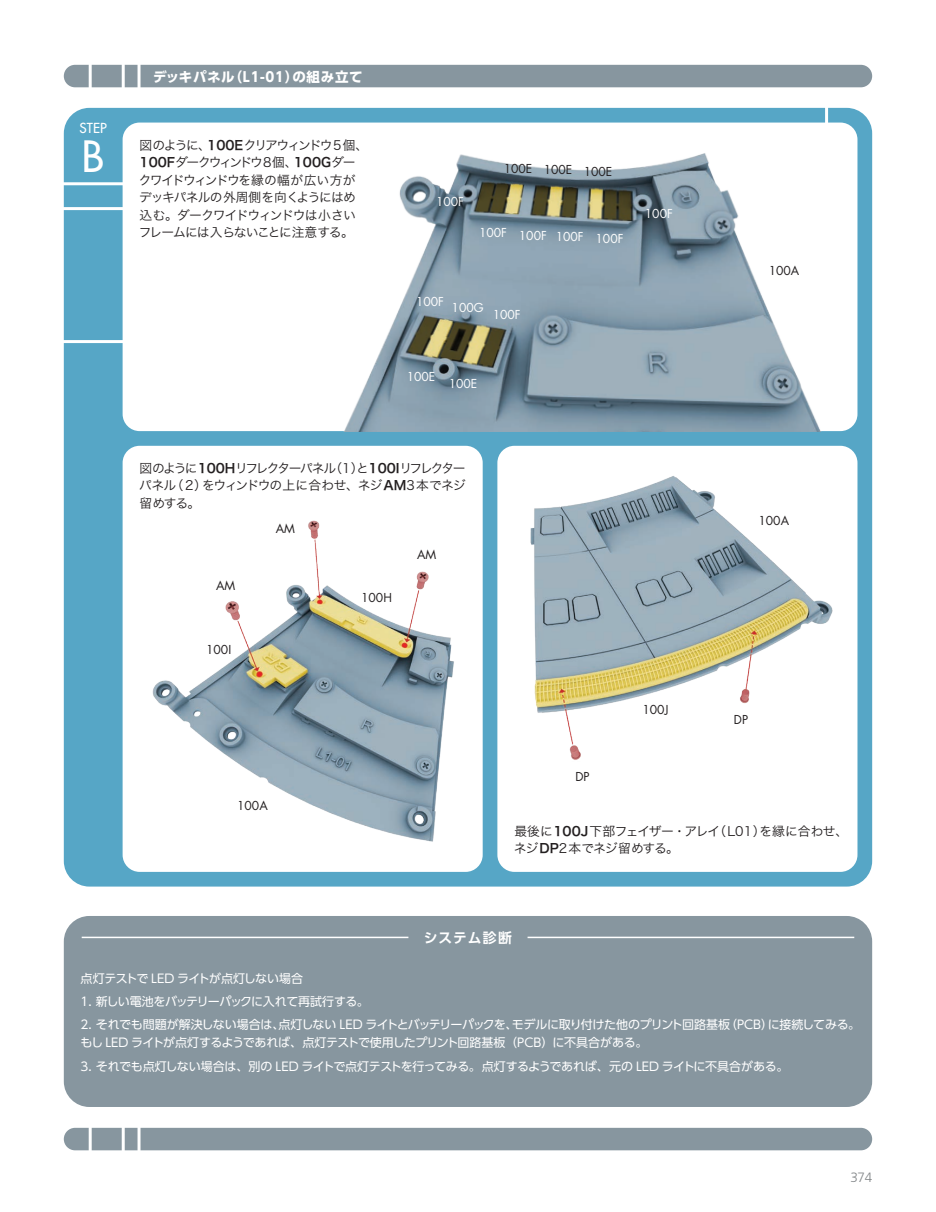
<style>
.page{position:relative;width:936px;height:1212px;background:#fff}
.page>*{position:absolute;margin:0;border:0;box-sizing:border-box;transform-origin:0 0}
.t1{font:42px "Futura LT";color:#fff}
.t2{font:700 13.8px "UD Shin Go Pro De";letter-spacing:.065em;color:#fff}
.t3{font:700 13.5px "UD Shin Go Pro";letter-spacing:.045em;color:#fff}
.t4{font:13.5px "Futura LT";color:#fff}
.t5{font:300 13.5px "Frutiger LT Std";color:#828688}
.t6{font:12.75px/17.5px "Hira Kaku Pro W3";letter-spacing:-.09em;color:#231f20}
.t7{font:12.75px/17.5px "Hira Kaku Pro W3";letter-spacing:-.015em;color:#231f20}
.t8{font:12px/18px "UD Shin Go Pro";letter-spacing:-.03em;color:#fff}
.t9{font:12px "Futura LT";color:#231f20}
.t10{font:12px "Futura LT";color:#fff}
.s1{font-family:"Hira Kaku Pro W6"}
</style>
<div class="page">
<div style="left:64px;top:916px;width:808px;height:191px;background:#87969f;border-radius:26px"></div>
<div style="left:64px;top:1128px;width:808px;height:22px;background:#87969f;border-radius:11px"></div>
<hr style="left:137px;top:1123px;width:3px;height:43px;background:#fff">
<hr style="left:122px;top:1121px;width:3px;height:45px;background:#fff">
<hr style="left:89px;top:1121px;width:3px;height:45px;background:#fff">
<div style="left:64px;top:65px;width:808px;height:22px;background:#87969f;border-radius:11px"></div>
<hr style="left:137px;top:49px;width:3px;height:44px;background:#fff">
<hr style="left:122px;top:49px;width:3px;height:44px;background:#fff">
<hr style="left:89px;top:49px;width:3px;height:44px;background:#fff">
<div style="left:64px;top:108px;width:808px;height:778px;background:#56a6c6;border-radius:26px"></div>
<hr style="left:58px;top:182px;width:79px;height:3px;background:#fff">
<hr style="left:58px;top:207px;width:79px;height:3px;background:#fff">
<hr style="left:58px;top:340px;width:79px;height:3px;background:#fff">
<div style="left:123px;top:123px;width:734px;height:308px;background:#fff;border-radius:17px"></div>
<div style="left:123px;top:446px;width:359px;height:426px;background:#fff;border-radius:17px"></div>
<div style="left:497px;top:446px;width:360px;height:426px;background:#fff;border-radius:17px"></div>
<hr style="left:825px;top:97px;width:3px;height:40px;background:#fff">
<img style="left:344px;top:153px;width:513px;height:278px">
<img style="left:152px;top:520px;width:302px;height:322px">
<img style="left:530px;top:476px;width:303px;height:284px">
<div style="left:735px;top:705px;width:20px;height:15px;background:#fff"></div>
<div style="left:410px;top:556px;width:27px;height:15px;background:#fff"></div>
<div style="left:220px;top:585px;width:26px;height:15px;background:#fff"></div>
<hr style="left:82px;top:937px;width:326px;height:1px;background:#fff">
<hr style="left:527px;top:937px;width:327px;height:1px;background:#fff">
<p class="t4" style="left:80px;top:119px;width:29px">STEP</p>
<h1 class="t1" style="left:82px;top:129px;width:24px">B</h1>
<p class="t3" style="left:153px;top:66px;width:211px">デッキパネル（L1-01）の組み立て</p>
<p class="t6" style="left:139px;top:135px;width:231px">図のように、<span class="s1">100E</span>クリアウィンドウ5個、<br><span class="s1">100F</span>ダークウィンドウ8個、<span class="s1">100G</span>ダークワイドウィンドウを縁の幅が広い方がデッキパネルの外周側を向くようにはめ込む。ダークワイドウィンドウは小さいフレームには入らないことに注意する。</p>
<p class="t10" style="left:436px;top:194px;width:29px">100F</p>
<p class="t9" style="left:503px;top:161px;width:30px">100E</p>
<p class="t9" style="left:583px;top:164px;width:30px">100E</p>
<p class="t9" style="left:543px;top:162px;width:30px">100E</p>
<p class="t10" style="left:479px;top:225px;width:29px">100F</p>
<p class="t10" style="left:519px;top:229px;width:106px">100F 100F 100F</p>
<p class="t10" style="left:416px;top:294px;width:29px">100F</p>
<p class="t10" style="left:451px;top:300px;width:34px">100G</p>
<p class="t10" style="left:492px;top:306px;width:29px">100F</p>
<p class="t10" style="left:407px;top:369px;width:30px">100E</p>
<p class="t10" style="left:448px;top:376px;width:30px">100E</p>
<p class="t10" style="left:644px;top:206px;width:29px">100F</p>
<p class="t6" style="left:139px;top:458px;width:328px;text-align:justify">図のように<span class="s1">100H</span>リフレクターパネル（1）と<span class="s1">100I</span>リフレクターパネル（ 2）をウィンドウの上に合わせ、ネジ<span class="s1">AM</span>3 本でネジ留めする。</p>
<p class="t9" style="left:276px;top:521px;width:21px">AM</p>
<p class="t9" style="left:216px;top:577px;width:21px">AM</p>
<p class="t9" style="left:206px;top:642px;width:27px">100I</p>
<p class="t9" style="left:237px;top:798px;width:32px">100A</p>
<p class="t9" style="left:361px;top:590px;width:32px">100H</p>
<p class="t9" style="left:417px;top:547px;width:21px">AM</p>
<p class="t9" style="left:575px;top:769px;width:16px">DP</p>
<p class="t9" style="left:642px;top:702px;width:27px">100J</p>
<p class="t9" style="left:768px;top:263px;width:32px">100A</p>
<p class="t9" style="left:758px;top:512px;width:32px">100A</p>
<p class="t9" style="left:733px;top:712px;width:16px">DP</p>
<p class="t7" style="left:514px;top:821px;width:336px">最後に<span class="s1">100J</span>下部フェイザー・アレイ（L01）を縁に合わせ、ネジ<span class="s1">DP</span>2本でネジ留めする。</p>
<p class="t2" style="left:423px;top:926px;width:90px">システム診断</p>
<p class="t8" style="left:81px;top:969px;width:224px">点灯テストで LED ライトが点灯しない場合</p>
<p class="t8" style="left:81px;top:992px;width:290px">1. 新しい電池をバッテリーパックに入れて再試行する。</p>
<p class="t8" style="left:80px;top:1015px;width:781px">2. それでも問題が解決しない場合は、点灯しない LED ライトとバッテリーパックを、モデルに取り付けた他のプリント回路基板（PCB）に接続してみる。もし LED ライトが点灯するようであれば、点灯テストで使用したプリント回路基板（PCB）に不具合がある。</p>
<p class="t8" style="left:81px;top:1057px;width:709px">3. それでも点灯しない場合は、別の LED ライトで点灯テストを行ってみる。点灯するようであれば、元の LED ライトに不具合がある。</p>
<p class="t5" style="left:850px;top:1170px;width:23px">374</p>
</div>
